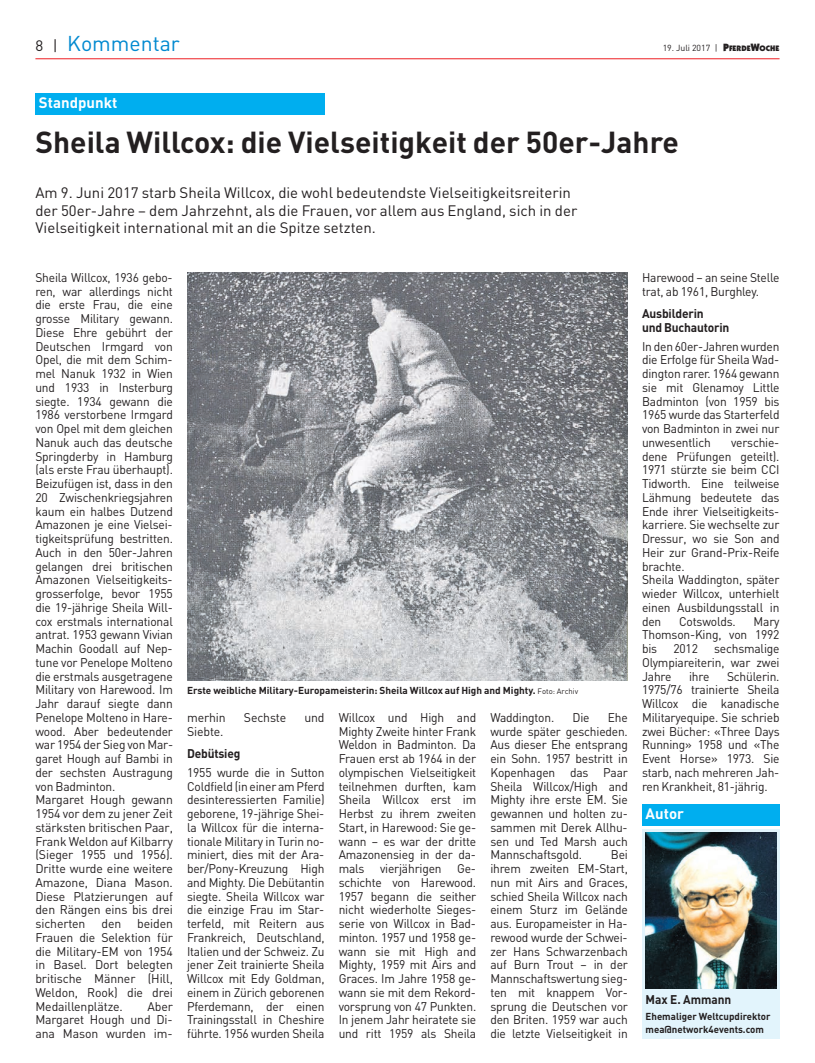
<style>
.page{position:relative;width:815px;height:1063px;background:#fff}
.page>*{position:absolute;margin:0;border:0;box-sizing:border-box;transform-origin:0 0}
.t1{font:700 30px "DIN";color:#231f20}
.t2{font:21.25px "DIN";color:#0089d0}
.t3{font:15px/17.5px "DIN";color:#231f20}
.t4{font:700 15px "DIN";color:#fff}
.t5{font:12.5px/13.8px "DIN";letter-spacing:-.015em;color:#231f20;text-align:justify;scale:.96 1}
.t6{font:12.5px/13.8px "DIN";letter-spacing:-.015em;color:#231f20;text-align:justify}
.t7{font:700 12.5px/22.5px "DIN";letter-spacing:-.015em;color:#231f20;scale:.96 1}
.t8{font:700 12.5px "DIN";letter-spacing:-.015em;color:#231f20;scale:.95 1}
.t9{font:700 10px/12.5px "DIN";color:#231f20}
.t10{font:8.75px "DIN";color:#231f20}
.s1{font-size:15px;color:#231f20}
.s2{font-family:"Itc Kabel";font-weight:900;font-size:10.62px}
.s3{font-family:"Itc Kabel";font-weight:900;font-size:8px}
.s4{font-weight:400;font-size:7.75px}
.s5{font-weight:400}
</style>
<div class="page">
<hr style="left:35px;top:58px;width:745px;height:1px;background:#ee1d23">
<div style="left:642px;top:829px;width:138px;height:209px;background:#e2f4fc"></div>
<img style="left:646px;top:833px;width:130px;height:156px">
<div style="left:642px;top:804px;width:138px;height:22px;background:#00aeef"></div>
<div style="left:35px;top:93px;width:290px;height:21px;background:#00aeef"></div>
<img style="left:187px;top:273px;width:441px;height:408px">
<p class="t2" style="left:35px;top:30px;width:146px"><span class="s1">8 |</span> Kommentar</p>
<p class="t10" style="left:663px;top:43px;width:118px">19. Juli 2017 | <span class="s2">P</span><span class="s3">FERDE</span><span class="s2">W</span><span class="s3">OCHE</span></p>
<p class="t4" style="left:39px;top:93px;width:80px">Standpunkt</p>
<p class="t1" style="left:35px;top:123px;width:645px">Sheila Willcox: die Vielseitigkeit der 50er-Jahre</p>
<p class="t3" style="left:35px;top:184px;width:543px">Am 9. Juni 2017 starb Sheila Willcox, die wohl bedeutendste Vielseitigkeitsreiterin der 50er-Jahre – dem Jahrzehnt, als die Frauen, vor allem aus England, sich in der<br>Vielseitigkeit international mit an die Spitze setzten.</p>
<p class="t5" style="left:35px;top:270px;width:145px;text-align:left">Sheila Willcox, 1936 gebo&shy;ren, war allerdings nicht die erste Frau, die eine grosse Military gewann.<br>Diese Ehre gebührt der<br>Deutschen Irmgard von<br>Opel, die mit dem Schim&shy;mel Nanuk 1932 in Wien und 1933 in Insterburg siegte. 1934 gewann die<br>1986 verstorbene Irmgard von Opel mit dem gleichen<br>Nanuk auch das deutsche<br>Springderby in Hamburg (als erste Frau überhaupt).<br>Beizufügen ist, dass in den<br>20 Zwischenkriegsjahren kaum ein halbes Dutzend<br>Amazonen je eine Vielsei&shy;tigkeitsprüfung bestritten.<br>Auch in den 50er-Jahren gelangen drei britischen<br>Amazonen Vielseitigkeits&shy;grosserfolge, bevor 1955 die 19-jährige Shei la Will&shy;cox erstmals international antrat. 1953 gewann Vivian<br>Machin Goodall auf Nep&shy;tune vor Penelope Molteno die erstmals ausgetragene<br>Military von Harewood. Im<br>Jahr darauf siegte dann<br>Penelope Molteno in Hare - wood. Aber bedeutender war 1954 der Sieg von Mar&shy;garet Hough auf Bambi in der sechs ten Austragung von Badminton.<br>Margaret Hough gewann<br>1954 vor dem zu jener Zeit stärksten britischen Paar,<br>Frank Weldon auf Kilbarry (Sieger 1955 und 1956).<br>Dritte wurde eine weitere<br>Amazone, Diana Mason.<br>Diese Platzierungen auf den Rängen eins bis drei sicherten</p>
<p class="t6" style="left:35px;top:916px;width:139px;text-indent:102px">beiden Frauen die Selektion für die Military-EM von 1954 in Basel. Dort belegten britische Männer (Hill, Weldon, Rook) die drei Medaillenplätze.</p>
<p class="t6" style="left:101px;top:916px;width:21px">den</p>
<p class="t6" style="left:35px;top:999px;width:139px;text-indent:112px">Aber Margaret Hough und Di&shy;ana Mason wurden im-</p>
<p class="t9" style="left:187px;top:684px;width:393px">Erste weibliche Military-Europameisterin: Sheila Willcox auf High and Mighty. <span class="s4">Foto: Archiv</span></p>
<p class="t6" style="left:187px;top:710px;width:40px">merhin</p>
<p class="t6" style="left:244px;top:710px;width:44px">Sechste</p>
<p class="t6" style="left:304px;top:710px;width:22px">und</p>
<p class="t7" style="left:187px;top:719px;width:57px"><span class="s5">Siebte.<br></span>Debütsieg</p>
<p class="t5" style="left:187px;top:765px;width:145px">1955 wurde die in Sutton Coldfield (in einer am Pferd desinteressierten Familie) geborene, 19-jäh rige Shei - la Willcox für die interna&shy;tionale Military in Turin no&shy;miniert, dies mit der Ara&shy;ber/Pony-Kreuzung High and Mighty. Die Debütantin siegte. Sheila Willcox war die einzige Frau im Star&shy;terfeld, mit Reitern aus Frankreich, Deutschland, Italien und der Schweiz. Zu jener Zeit trainierte Sheila Willcox mit Edy Goldman, einem in Zürich geborenen Pferdemann, der einen Trainingsstall in Cheshire führte. 1956 wurden Sheila</p>
<p class="t5" style="left:339px;top:710px;width:145px">Willcox und High and Mighty Zweite hinter Frank Weldon in Badminton. Da Frauen erst ab 1964 in der olympischen Vielseitigkeit teilnehmen durften, kam Sheila Willcox erst im Herbst zu ihrem zweiten Start, in Hare wood: Sie ge&shy;wann – es war der dritte Amazonensieg in der da&shy;mals vierjährigen Ge&shy;schichte von Hare wood.<br>1957 begann die seither nicht wiederholte Sieges&shy;serie von Willcox in Bad&shy;minton. 1957 und 1958 ge&shy;wann sie mit High and Mighty, 1959 mit Airs and Graces. Im Jahre 1958 ge&shy;wann sie mit dem Rekord&shy;vorsprung von 47 Punkten.<br>In jenem Jahr heiratete sie und ritt 1959 als Sheila</p>
<p class="t5" style="left:490px;top:710px;width:68px">Waddington.</p>
<p class="t5" style="left:573px;top:710px;width:19px">Die</p>
<p class="t5" style="left:490px;top:710px;width:145px;text-indent:118px">Ehe wurde später geschieden.<br>Aus dieser Ehe entsprang ein Sohn. 1957 bestritt in Kopenhagen das Paar Sheila Willcox/High and Mighty ihre erste EM. Sie gewannen und holten zu&shy;sammen mit Derek Allhu&shy;sen und Ted Marsh auch Mannschaftsgold.</p>
<p class="t5" style="left:490px;top:848px;width:145px;text-indent:120px">Bei ihrem zweiten EM-Start, nun mit Airs and Graces, schied Sheila Willcox nach einem Sturz im Ge lände aus. Europameis ter in Ha&shy;rewood wurde der Schwei&shy;zer Hans Schwarzenbach auf Burn Trout – in der Mannschaftswertung sieg&shy;ten mit knappem Vor&shy;sprung die Deutschen vor den Briten. 1959 war auch die letzte Vielseitigkeit in</p>
<p class="t5" style="left:642px;top:270px;width:145px">Harewood – an seine Stelle trat, ab 1961, Burghley.</p>
<p class="t7" style="left:642px;top:306px;width:92px;line-height:13.8px">Ausbilderin<br>und Buchautorin</p>
<p class="t5" style="left:642px;top:339px;width:145px">In den 60er-Jahren wurden die Erfolge für Sheila Wad&shy;dington rarer. 1964 gewann sie mit Glenamoy Little Badminton (von 1959 bis 1965 wurde das Starterfeld von Badminton in zwei nur unwesentlich</p>
<p class="t5" style="left:642px;top:435px;width:145px;text-align:left;text-indent:89px">verschie&shy;dene Prüfungen geteilt).<br>1971 stürzte sie beim CCI<br>Tidworth. Eine teilweise<br>Lähmung bedeutete das<br>Ende ihrer Vielseitigkeits&shy;karriere. Sie wechselte zur<br>Dressur, wo sie Son and<br>Heir zur Grand-Prix-Reife brachte.<br>Sheila Waddington, später wieder Willcox, unterhielt einen Ausbild ungsstall in den</p>
<p class="t5" style="left:679px;top:614px;width:61px">Cotswolds.</p>
<p class="t5" style="left:642px;top:614px;width:145px;text-indent:112px">Mary Thomson-King, von 1992 bis</p>
<p class="t5" style="left:673px;top:641px;width:27px">2012</p>
<p class="t5" style="left:642px;top:641px;width:145px;text-indent:72px">sechsmalige Olympiareiterin, war zwei Jahre</p>
<p class="t5" style="left:642px;top:669px;width:145px;text-indent:85px">Schülerin.<br>1975/76 trainierte Sheila Willcox die kanadische Military equi pe. Sie schrieb zwei Bü cher: «Three Days Running» 1958 und «The Event Horse» 1973. Sie starb, nach mehreren Jah - ren Krankheit, 81-jährig.</p>
<p class="t5" style="left:689px;top:669px;width:23px">ihre</p>
<p class="t4" style="left:646px;top:804px;width:40px">Autor</p>
<p class="t8" style="left:646px;top:991px;width:92px">Max E. Ammann</p>
<p class="t9" style="left:646px;top:1010px;width:127px">Ehemaliger Weltcupdirektor mea@network4events.com</p>
</div>
